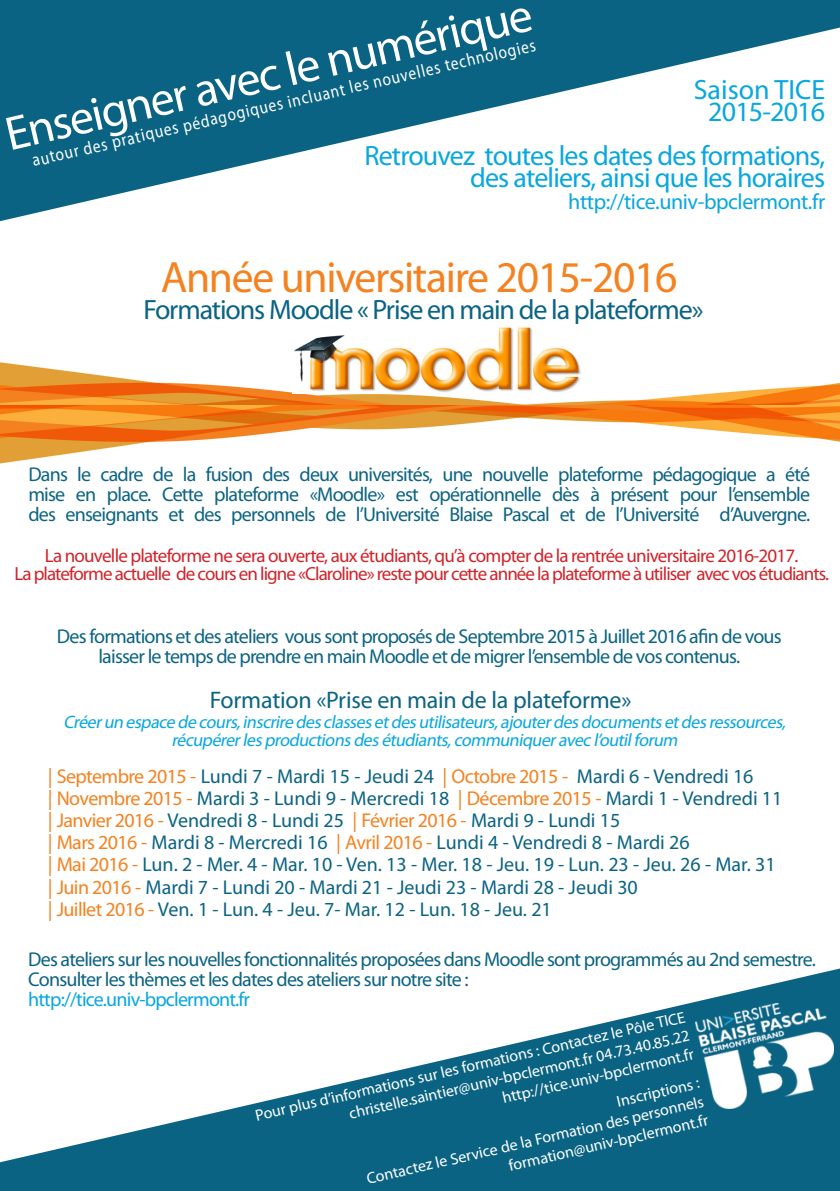
<style>
.page{position:relative;width:840px;height:1191px;background:#fff}
.page>*{position:absolute;margin:0;border:0;box-sizing:border-box;transform-origin:0 0}
.t1{font:48px "Myriad Pro";color:#fff}
.t2{font:44px "Myriad Pro";letter-spacing:-.03em;color:#f58220}
.t3{font:28px/22px "Myriad Pro";letter-spacing:-.03em;color:#08a7e0;text-align:right}
.t4{font:28px "Myriad Pro";letter-spacing:-.04em;color:#0b6383}
.t5{font:28px/22px "Myriad Pro";color:#08a7e0;text-align:center}
.t6{font:24px "Myriad Pro";letter-spacing:-.01em;color:#0b6383}
.t7{font:22px "Myriad Pro";letter-spacing:-.02em;color:#08a7e0}
.t8{font:20px/20px "Myriad Pro";letter-spacing:-.04em;color:#0b6383;text-align:justify}
.t9{font:20px/22px "Myriad Pro";color:#0b6383}
.t10{font:19px/18px "Myriad Pro";letter-spacing:-.05em;color:#d1232a;text-align:center}
.t11{font:italic 18px/18px "Myriad Pro";color:#08a7e0;text-align:center}
.t12{font:18px "Myriad Pro";color:#fff;scale:.85 1}
.t13{font:16px/19.2px "Myriad Pro";color:#fff;text-align:right}
.s1{color:#f58220}
.s2{color:#08a7e0}
</style>
<div class="page">
<svg style="left:0;top:0;width:839px;height:221px;fill:#0b6383"></svg>
<svg style="left:0;top:968px;width:839px;height:223px;fill:#0b6383"></svg>
<img style="left:695px;top:1003px;width:138px;height:105px">
<img style="left:0;top:363px;width:839px;height:43px">
<img style="left:292px;top:327px;width:289px;height:66px">
<img style="left:0;top:406px;width:839px;height:58px">
<p class="t1" style="left:-1px;top:106px;width:540px;rotate:-13deg">Enseigner avec le numérique</p>
<p class="t12" style="left:30px;top:150px;width:608px;rotate:-13deg">autour des pratiques pédagogiques incluant les nouvelles technologies</p>
<p class="t5" style="left:693px;top:78px;width:133px">Saison TICE<br>2015-2016</p>
<p class="t3" style="left:364px;top:144px;width:462px">Retrouvez toutes les dates des formations, des ateliers, ainsi que les horaires</p>
<p class="t7" style="left:568px;top:188px;width:258px">http://tice.univ-bpclermont.fr</p>
<p class="t2" style="left:161px;top:250px;width:518px">Année universitaire 2015-2016</p>
<p class="t4" style="left:143px;top:292px;width:561px">Formations Moodle « Prise en main de la plateforme»</p>
<p class="t8" style="left:28px;top:464px;width:783px">Dans le cadre de la fusion des deux universités, une nouvelle plateforme pédagogique a été mise en place. Cette plateforme «Moodle» est opérationnelle dès à présent pour l’ensemble des enseignants et des personnels de l’Université Blaise Pascal et de l’Université d’Auvergne.</p>
<p class="t10" style="left:14px;top:546px;width:815px">La nouvelle plateforme ne sera ouverte, aux étudiants, qu’à compter de la rentrée universitaire 2016-2017.<br>La plateforme actuelle de cours en ligne «Claroline» reste pour cette année la plateforme à utiliser avec vos étudiants.</p>
<p class="t8" style="left:57px;top:626px;width:725px;text-align:center">Des formations et des ateliers vous sont proposés de Septembre 2015 à Juillet 2016 afin de vous laisser le temps de prendre en main Moodle et de migrer l’ensemble de vos contenus.</p>
<p class="t6" style="left:210px;top:685px;width:423px">Formation «Prise en main de la plateforme»</p>
<p class="t11" style="left:63px;top:713px;width:727px">Créerun espace de cours,inscrire desclassesetdesutilisateurs,ajouterdesdocumentsetdesressources, récupérerlesproductionsdesétudiants,communiqueravecl’outilforum</p>
<p class="t9" style="left:48px;top:765px;width:735px"><span class="s1">| Septembre 2015 -</span> Lundi 7 - Mardi 15 - Jeudi 24 <span class="s1">| Octobre 2015 -</span> Mardi 6 - Vendredi 16<br><span class="s1">| Novembre 2015 -</span> Mardi 3 - Lundi 9 - Mercredi 18 <span class="s1">| Décembre 2015 -</span> Mardi 1 - Vendredi 11 <span class="s1">| Janvier 2016 -</span> Vendredi 8 - Lundi 25 <span class="s1">| Février 2016 -</span> Mardi 9 - Lundi 15<br><span class="s1">| Mars 2016 -</span> Mardi 8 - Mercredi 16 <span class="s1">| Avril 2016 -</span> Lundi 4 - Vendredi 8 - Mardi 26<br><span class="s1">| Mai 2016 -</span> Lun. 2 - Mer. 4 - Mar. 10 - Ven. 13 - Mer. 18 - Jeu. 19 - Lun. 23 - Jeu. 26 - Mar. 31 <span class="s1">| Juin 2016 -</span> Mardi 7 - Lundi 20 - Mardi 21 - Jeudi 23 - Mardi 28 - Jeudi 30<br><span class="s1">| Juillet 2016 -</span> Ven. 1 - Lun. 4 - Jeu. 7- Mar. 12 - Lun. 18 - Jeu. 21</p>
<p class="t8" style="left:28px;top:948px;width:788px;text-align:left">Des ateliers sur les nouvelles fonctionnalités proposées dans Moodle sont programmés au 2nd semestre.<br>Consulter les thèmes et les dates des ateliers sur notre site :<br><span class="s2">http://tice.univ-bpclermont.fr</span></p>
<p class="t13" style="left:253px;top:1106px;width:442px;rotate:-13deg">Pour plus d’informations sur les formations : Contactez le Pôle TICE christelle.saintier@univ-bpclermont.fr 04.73.40.85.22 http://tice.univ-bpclermont.fr</p>
<p class="t13" style="left:360px;top:1150px;width:347px;rotate:-13deg">Inscriptions :<br>Contactez le Service de la Formation des personnels formation@univ-bpclermont.fr</p>
</div>
